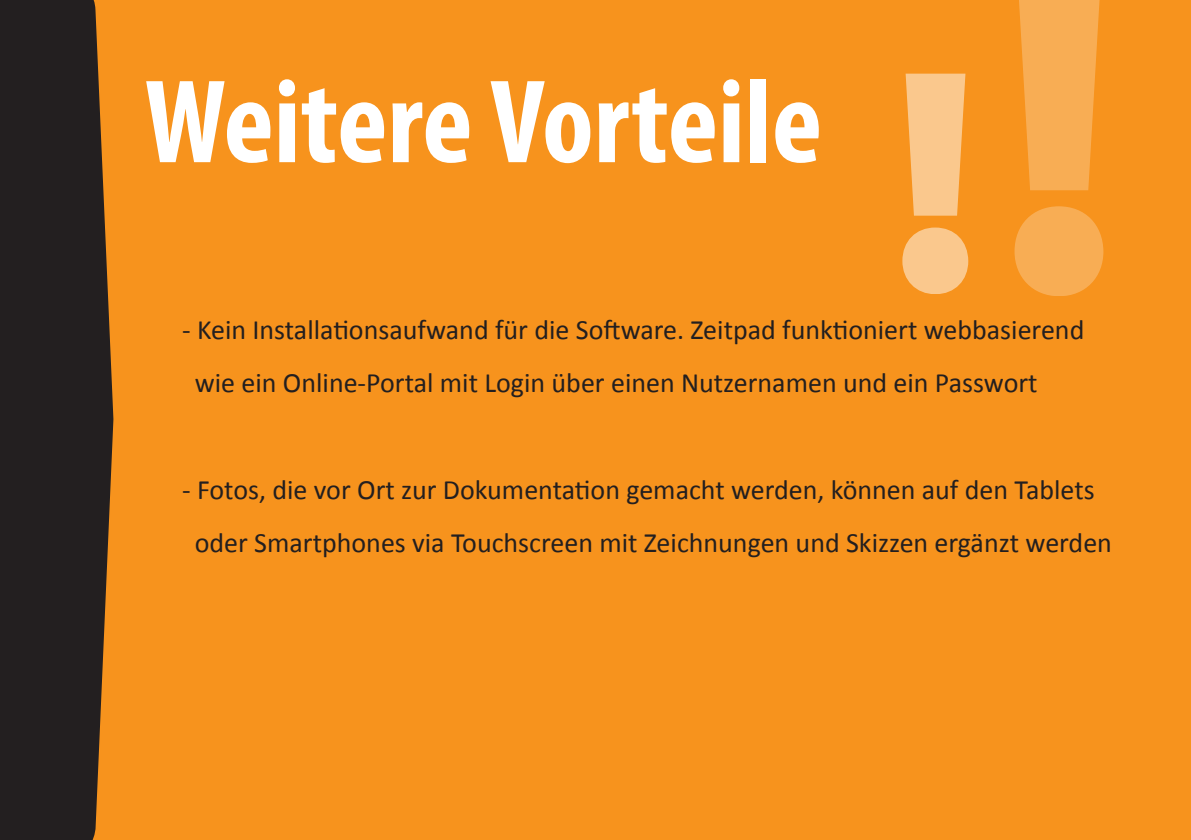
<style>
.page{position:relative;width:1191px;height:840px;background:#fff}
.page>*{position:absolute;margin:0;border:0;box-sizing:border-box;transform-origin:0 0}
.t1{font:900 321.6px "Myriad Pro";color:#fff}
.t2{font:700 condensed 120px "Myriad Pro";color:#fff}
.t3{font:28px "Calibri";color:#231f20}
.s1{font-size:433.8px}
</style>
<div class="page">
<div style="left:114px;top:0;width:1077px;height:839px;background:#f7931d"></div>
<svg style="left:99px;top:0;width:15px;height:839px;background:#9b601e"></svg>
<div style="left:0;top:0;width:99px;height:839px;background:#231f20"></div>
<p class="t2" style="left:145px;top:47px;width:679px">Weitere Vorteile</p>
<h1 class="t1" style="left:889px;top:-1px;width:232px">!<span class="s1">!</span></h1>
<p class="t3" style="left:182px;top:311px;width:903px">- Kein Installationsaufwand für die Software. Zeitpad funktioniert webbasierend</p>
<p class="t3" style="left:195px;top:365px;width:844px">wie ein Online-Portal mit Login über einen Nutzernamen und ein Passwort</p>
<p class="t3" style="left:182px;top:472px;width:914px">- Fotos, die vor Ort zur Dokumentation gemacht werden, können auf den Tablets</p>
<p class="t3" style="left:195px;top:525px;width:918px">oder Smartphones via Touchscreen mit Zeichnungen und Skizzen ergänzt werden</p>
</div>
